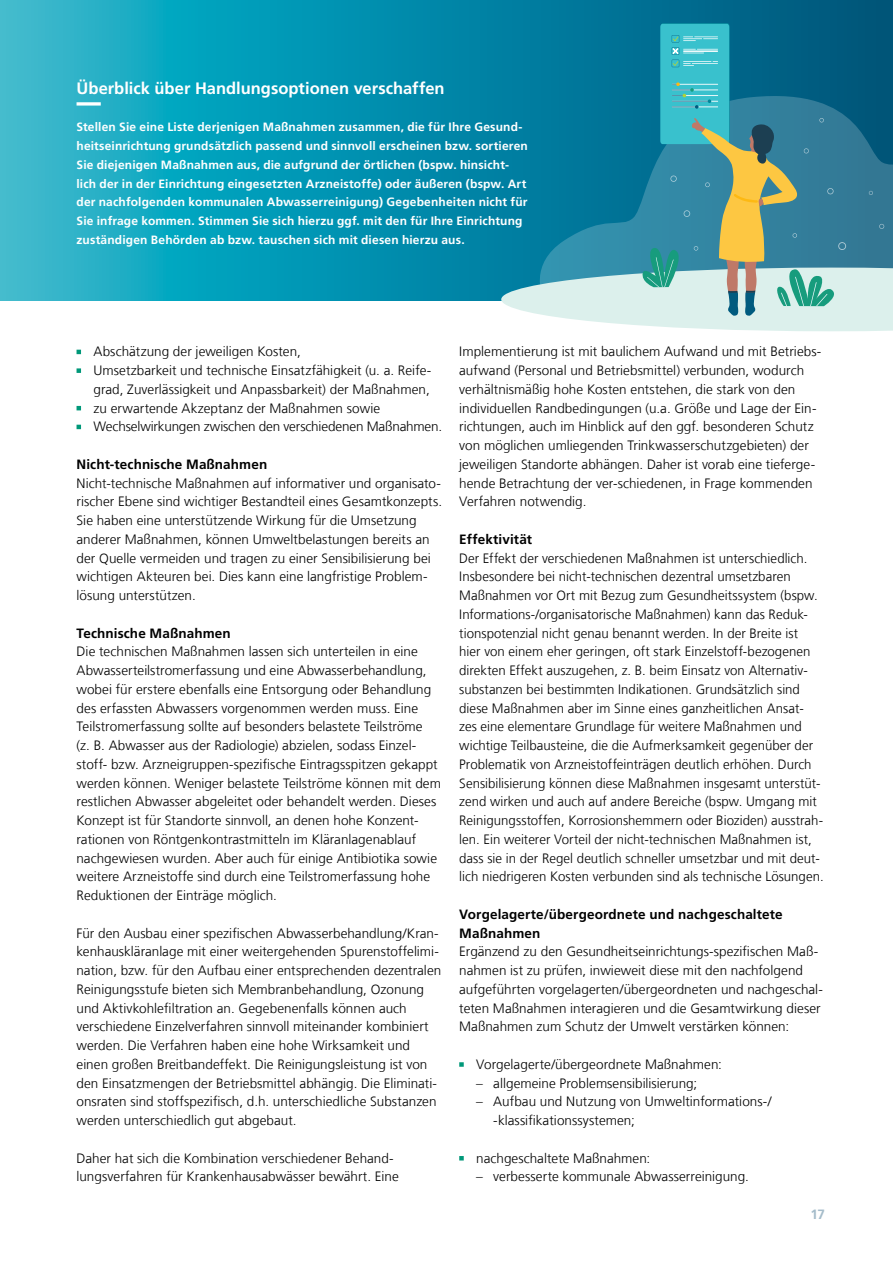
<style>
.page{position:relative;width:893px;height:1263px;background:#fff}
.page>*{position:absolute;margin:0;border:0;box-sizing:border-box;transform-origin:0 0}
.t1{font:700 16.5px "Frutiger LT Com";color:#fff}
.t2{font:300 13.5px/18.8px "Frutiger LT Com";letter-spacing:.005em;color:#000}
.t3{font:700 13.5px/18.8px "Frutiger LT Com";letter-spacing:.01em;color:#000}
.t4{font:700 13.5px "Frutiger LT Com";color:#a5bcca}
.t5{font:700 12px/18.8px "Frutiger LT Com";letter-spacing:.015em;color:#fff}
</style>
<div class="page">
<svg style="left:0;top:0;width:893px;height:300px;background:#229fb8"></svg>
<svg style="left:77px;top:350px;width:5px;height:4px"></svg>
<svg style="left:77px;top:368px;width:5px;height:5px"></svg>
<svg style="left:77px;top:406px;width:5px;height:4px"></svg>
<svg style="left:77px;top:425px;width:5px;height:4px"></svg>
<svg style="left:459px;top:1062px;width:5px;height:5px"></svg>
<svg style="left:459px;top:1156px;width:5px;height:4px"></svg>
<svg style="left:77px;top:23px;width:816px;height:308px;background:#319cb1"></svg>
<p class="t1" style="left:77px;top:78px;width:370px">Überblick über Handlungsoptionen verschaffen</p>
<p class="t5" style="left:77px;top:118px;width:453px">Stellen Sie eine Liste derjenigen Maßnahmen zusammen, die für Ihre Gesund&shy;heitseinrichtung grundsätzlich passend und sinnvoll erscheinen bzw. sortieren Sie diejenigen Maßnahmen aus, die aufgrund der örtlichen (bspw. hinsicht&shy;lich der in der Einrichtung eingesetzten Arzneistoffe) oder äußeren (bspw. Art der nachfolgenden kommunalen Abwasserreinigung) Gegebenheiten nicht für Sie infrage kommen. Stimmen Sie sich hierzu ggf. mit den für Ihre Einrichtung zuständigen Behörden ab bzw. tauschen sich mit diesen hierzu aus.</p>
<p class="t2" style="left:94px;top:342px;width:350px">Abschätzung der jeweiligen Kosten,<br>Umsetzbarkeit und technische Einsatzfähigkeit (u. a. Reife&shy;grad, Zuverlässigkeit und Anpassbarkeit) der Maßnahmen, zu erwartende Akzeptanz der Maßnahmen sowie Wechselwirkungen zwischen den verschiedenen Maßnahmen.</p>
<p class="t3" style="left:77px;top:455px;width:192px">Nicht-technische Maßnahmen</p>
<p class="t2" style="left:77px;top:474px;width:367px">Nicht-technische Maßnahmen auf informativer und organisato&shy;rischer Ebene sind wichtiger Bestandteil eines Gesamtkonzepts.<br>Sie haben eine unterstützende Wirkung für die Umsetzung anderer Maßnahmen, können Umweltbelastungen bereits an der Quelle vermeiden und tragen zu einer Sensibilisierung bei wichtigen Akteuren bei. Dies kann eine langfristige Problem&shy;lösung unterstützen.</p>
<p class="t3" style="left:77px;top:624px;width:156px">Technische Maßnahmen</p>
<p class="t2" style="left:77px;top:642px;width:366px">Die technischen Maßnahmen lassen sich unterteilen in eine Abwasserteilstromerfassung und eine Abwasserbehandlung, wobei für erstere ebenfalls eine Entsorgung oder Behandlung des erfassten Abwassers vorgenommen werden muss. Eine Teilstromerfassung sollte auf besonders belastete Teilströme<br>(z. B. Abwasser aus der Radiologie) abzielen, sodass Einzel&shy;stoff- bzw. Arzneigruppen-spezifische Eintragsspitzen gekappt werden können. Weniger belastete Teilströme können mit dem restlichen Abwasser abgeleitet oder behandelt werden. Dieses Konzept ist für Standorte sinnvoll, an denen hohe Konzent&shy;rationen von Röntgenkontrastmitteln im Kläranlagenablauf nachgewiesen wurden. Aber auch für einige Antibiotika sowie weitere Arzneistoffe sind durch eine Teilstromerfassung hohe Reduktionen der Einträge möglich.</p>
<p class="t2" style="left:77px;top:924px;width:366px">Für den Ausbau einer spezifischen Abwasserbehandlung/Kran&shy;kenhauskläranlage mit einer weitergehenden Spurenstoffelimi&shy;nation, bzw. für den Aufbau einer entsprechenden dezentralen Reinigungsstufe bieten sich Membranbehandlung, Ozonung und Aktivkohlefiltration an. Gegebenenfalls können auch verschiedene Einzelverfahren sinnvoll miteinander kombiniert werden. Die Verfahren haben eine hohe Wirksamkeit und einen großen Breitbandeffekt. Die Reinigungsleistung ist von den Einsatzmengen der Betriebsmittel abhängig. Die Eliminati&shy;onsraten sind stoffspezifisch, d.h. unterschiedliche Substanzen werden unterschiedlich gut abgebaut.</p>
<p class="t2" style="left:77px;top:1149px;width:324px">Daher hat sich die Kombination verschiedener Behand&shy;lungsverfahren für Krankenhausabwässer bewährt. Eine</p>
<p class="t2" style="left:459px;top:342px;width:363px">Implementierung ist mit baulichem Aufwand und mit Betriebs&shy;aufwand (Personal und Betriebsmittel) verbunden, wodurch verhältnismäßig hohe Kosten entstehen, die stark von den individuellen Randbedingungen (u.a. Größe und Lage der Ein&shy;richtungen, auch im Hinblick auf den ggf. besonderen Schutz von möglichen umliegenden Trinkwasserschutzgebieten) der jeweiligen Standorte abhängen. Daher ist vorab eine tieferge&shy;hende Betrachtung der ver-schiedenen, in Frage kommenden Verfahren notwendig.</p>
<p class="t3" style="left:459px;top:530px;width:74px">Effektivität</p>
<p class="t2" style="left:459px;top:549px;width:366px">Der Effekt der verschiedenen Maßnahmen ist unterschiedlich.<br>Insbesondere bei nicht-technischen dezentral umsetzbaren Maßnahmen vor Ort mit Bezug zum Gesundheitssystem (bspw.<br>Informations-/organisatorische Maßnahmen) kann das Reduk&shy;tionspotenzial nicht genau benannt werden. In der Breite ist<br>hier von einem eher geringen, oft stark Einzelstoff-bezogenen direkten Effekt auszugehen, z. B. beim Einsatz von Alternativ&shy;substanzen bei bestimmten Indikationen. Grundsätzlich sind diese Maßnahmen aber im Sinne eines ganzheitlichen Ansat&shy;zes eine elementare Grundlage für weitere Maßnahmen und wichtige Teilbausteine, die die Aufmerksamkeit gegenüber der Problematik von Arzneistoffeinträgen deutlich erhöhen. Durch Sensibilisierung können diese Maßnahmen insgesamt unterstüt&shy;zend wirken und auch auf andere Bereiche (bspw. Umgang mit Reinigungsstoffen, Korrosionshemmern oder Bioziden) ausstrah&shy;len. Ein weiterer Vorteil der nicht-technischen Maßnahmen ist, dass sie in der Regel deutlich schneller umsetzbar und mit deut&shy;lich niedrigeren Kosten verbunden sind als technische Lösungen.</p>
<p class="t3" style="left:459px;top:905px;width:325px">Vorgelagerte/übergeordnete und nachgeschaltete<br>Maßnahmen</p>
<p class="t2" style="left:459px;top:942px;width:365px">Ergänzend zu den Gesundheitseinrichtungs-spezifischen Maß&shy;nahmen ist zu prüfen, inwieweit diese mit den nachfolgend aufgeführten vorgelagerten/übergeordneten und nachgeschal&shy;teten Maßnahmen interagieren und die Gesamtwirkung dieser Maßnahmen zum Schutz der Umwelt verstärken können:</p>
<p class="t2" style="left:476px;top:1055px;width:247px">Vorgelagerte/übergeordnete Maßnahmen:</p>
<p class="t2" style="left:476px;top:1074px;width:223px">– allgemeine Problemsensibilisierung;</p>
<p class="t2" style="left:493px;top:1092px;width:280px;text-indent:-17px">– Aufbau und Nutzung von Umweltinformations-/ -klassifikationssystemen;</p>
<p class="t2" style="left:476px;top:1149px;width:176px">nachgeschaltete Maßnahmen:</p>
<p class="t2" style="left:476px;top:1167px;width:274px">– verbesserte kommunale Abwasserreinigung.</p>
<p class="t4" style="left:810px;top:1207px;width:16px">17</p>
</div>
